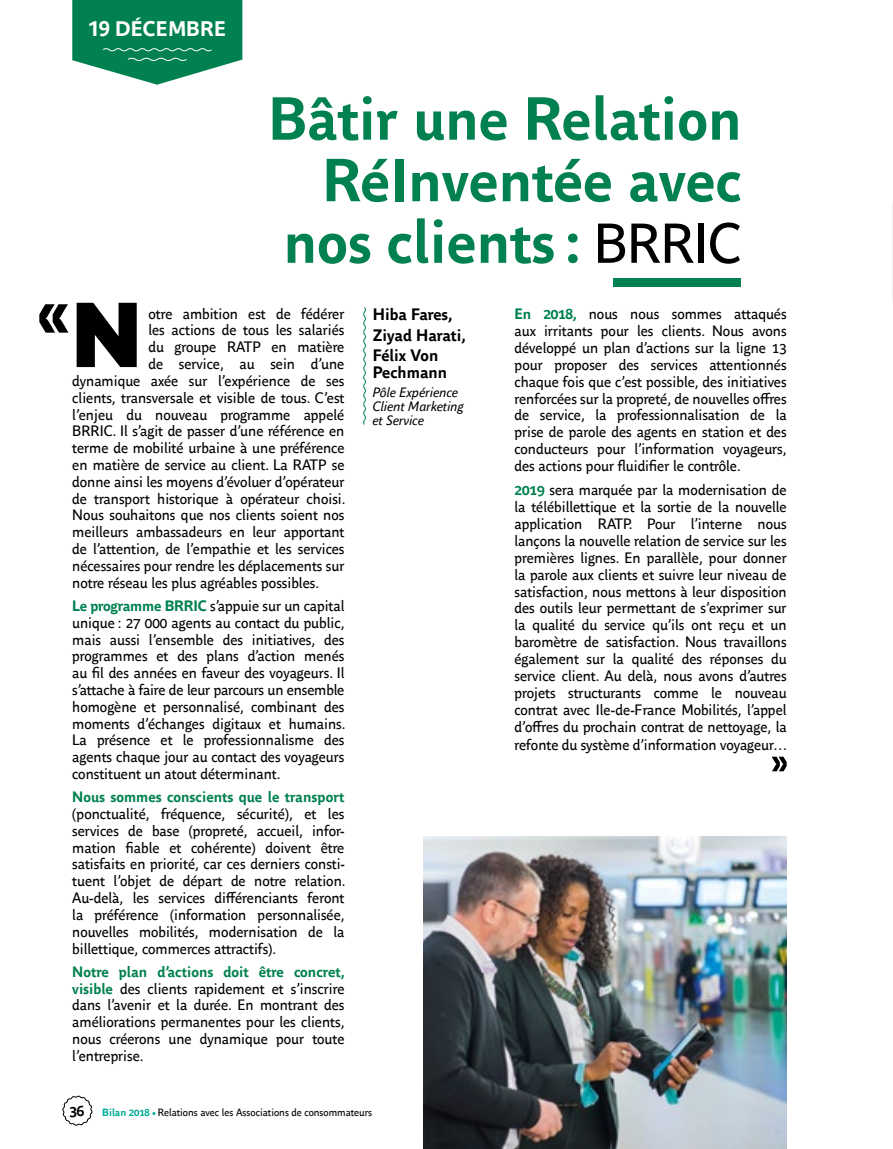
<style>
.page{position:relative;width:893px;height:1149px;background:#fff}
.page>*{position:absolute;margin:0;border:0;box-sizing:border-box;transform-origin:0 0}
.t1{font:700 82.5px "Parisine Office";color:#000;scale:1.1 1}
.t2{font:700 60px/61.5px "Parisine Office";color:#00814f;text-align:right}
.t3{font:700 21px "Parisine Office";letter-spacing:.01em;color:#fff}
.t4{font:700 16.5px/20.7px "Parisine Office";color:#000}
.t5{font:15px/17px "Parisine Office";color:#000;text-align:justify}
.t6{font:700 15px "Parisine Office";color:#00814f}
.t7{font:italic 13.5px/14.2px "Parisine Office";color:#000}
.t8{font:10.5px "Parisine Office";color:#000}
.s1{font-weight:400;font-size:55.5px;color:#000}
.s2{font-weight:700;color:#00814f}
.s3{font-weight:700;font-size:15px}
.s4{font-weight:700;color:#00ab95}
</style>
<div class="page">
<svg style="left:63px;top:1095px;width:29px;height:30px"></svg>
<svg style="left:72px;top:0;width:170px;height:85px;background:#29956b"></svg>
<svg style="left:772px;top:756px;width:15px;height:15px"></svg>
<svg style="left:76px;top:302px;width:61px;height:66px"></svg>
<svg style="left:39px;top:304px;width:29px;height:28px"></svg>
<svg style="left:363px;top:307px;width:3px;height:118px"></svg>
<div style="left:613px;top:279px;width:128px;height:8px;background:#00814f"></div>
<img style="left:423px;top:836px;width:364px;height:312px">
<hr style="left:892px;top:200px;width:1px;height:97px;background:#054243">
<h3 class="t3" style="left:89px;top:13px;width:139px">19 DÉCEMBRE</h3>
<h2 class="t2" style="left:268px;top:85px;width:475px">Bâtir une Relation<br>RéInventée avec nos clients : <span class="s1">BRRIC</span></h2>
<h1 class="t1" style="left:73px;top:275px;width:63px">N</h1>
<p class="t5" style="left:148px;top:304px;width:197px">otre ambition est de fédérer</p>
<p class="t5" style="left:148px;top:321px;width:197px">les actions de tous les salariés</p>
<p class="t5" style="left:148px;top:338px;width:197px">du groupe RATP en matière</p>
<p class="t5" style="left:148px;top:354px;width:197px">de service, au sein d’une</p>
<p class="t5" style="left:72px;top:371px;width:274px">dynamique axée sur l’expérience de ses</p>
<p class="t5" style="left:72px;top:388px;width:274px">clients, transversale et visible de tous. C’est</p>
<p class="t5" style="left:72px;top:405px;width:274px">l’enjeu du nouveau programme appelé</p>
<p class="t5" style="left:72px;top:422px;width:274px">BRRIC. Il s’agit de passer d’une référence en</p>
<p class="t5" style="left:72px;top:438px;width:274px">terme de mobilité urbaine à une préférence</p>
<p class="t5" style="left:72px;top:455px;width:274px">en matière de service au client. La RATP se</p>
<p class="t5" style="left:72px;top:472px;width:274px">donne ainsi les moyens d’évoluer d’opérateur</p>
<p class="t5" style="left:72px;top:489px;width:275px">de transport historique à opérateur choisi.</p>
<p class="t5" style="left:72px;top:506px;width:274px">Nous souhaitons que nos clients soient nos</p>
<p class="t5" style="left:72px;top:522px;width:274px">meilleurs ambassadeurs en leur apportant</p>
<p class="t5" style="left:72px;top:539px;width:274px">de l’attention, de l’empathie et les services</p>
<p class="t5" style="left:72px;top:556px;width:274px">nécessaires pour rendre les déplacements sur</p>
<p class="t5" style="left:72px;top:573px;width:248px">notre réseau les plus agréables possibles.</p>
<p class="t5" style="left:72px;top:596px;width:275px"><span class="s2">Le programme BRRIC</span> s’appuie sur un capital unique : 27 000 agents au contact du public, mais aussi l’ensemble des initiatives, des programmes et des plans d’action menés au fil des années en faveur des voyageurs. Il s’attache à faire de leur parcours un ensemble homogène et personnalisé, combinant des moments d’échanges digitaux et humains.<br>La présence et le professionnalisme des agents chaque jour au contact des voyageurs constituent un atout déterminant.</p>
<p class="t6" style="left:72px;top:785px;width:274px">Nous sommes conscients que le transport</p>
<p class="t5" style="left:72px;top:804px;width:275px">(ponctualité, fréquence, sécurité), et les services de base (propreté, accueil, infor&shy;mation fiable et cohérente) doivent être satisfaits en priorité, car ces derniers consti&shy;tuent l’objet de départ de notre relation.<br>Au-delà, les services différenciants feront la préférence (information personnalisée, nouvelles mobilités, modernisation de la billettique, commerces attractifs).</p>
<p class="t5" style="left:72px;top:962px;width:274px"><span class="s2">Notre plan d’actions doit être concret, visible</span> des clients rapidement et s’inscrire dans l’avenir et la durée. En montrant des améliorations permanentes pour les clients, nous créerons une dynamique pour toute l’entreprise.</p>
<p class="t4" style="left:373px;top:303px;width:94px">Hiba Fares,<br>Ziyad Harati,<br>Félix Von</p>
<p class="t4" style="left:373px;top:361px;width:76px">Pechmann</p>
<p class="t7" style="left:373px;top:384px;width:93px">Pôle Expérience<br>Client Marketing et Service</p>
<p class="t5" style="left:514px;top:304px;width:274px"><span class="s2">En 2018,</span> nous nous sommes attaqués aux irritants pour les clients. Nous avons développé un plan d’actions sur la ligne 13 pour proposer des services attentionnés chaque fois que c’est possible, des initiatives renforcées sur la propreté, de nouvelles offres de service, la professionnalisation de la prise de parole des agents en station et des conducteurs pour l’information voyageurs, des actions pour fluidifier le contrôle.</p>
<p class="t5" style="left:514px;top:480px;width:275px"><span class="s2">2019</span> sera marquée par la modernisation de la télébillettique et la sortie de la nouvelle application RATP. Pour l’interne nous lançons la nouvelle relation de service sur les premières lignes. En parallèle, pour donner la parole aux clients et suivre leur niveau de satisfaction, nous mettons à leur disposition des outils leur permettant de s’exprimer sur la qualité du service qu’ils ont reçu et un baromètre de satisfaction. Nous travaillons également sur la qualité des réponses du service client. Au delà, nous avons d’autres projets structurants comme le nouveau contrat avec Ile-de-France Mobilités, l’appel d’offres du prochain contrat de nettoyage, la refonte du système d’information voyageur…</p>
<p class="t8" style="left:69px;top:1104px;width:304px"><span class="s3">36</span> <span class="s4">Bilan 2018 •</span> Relations avec les Associations de consommateurs</p>
</div>
